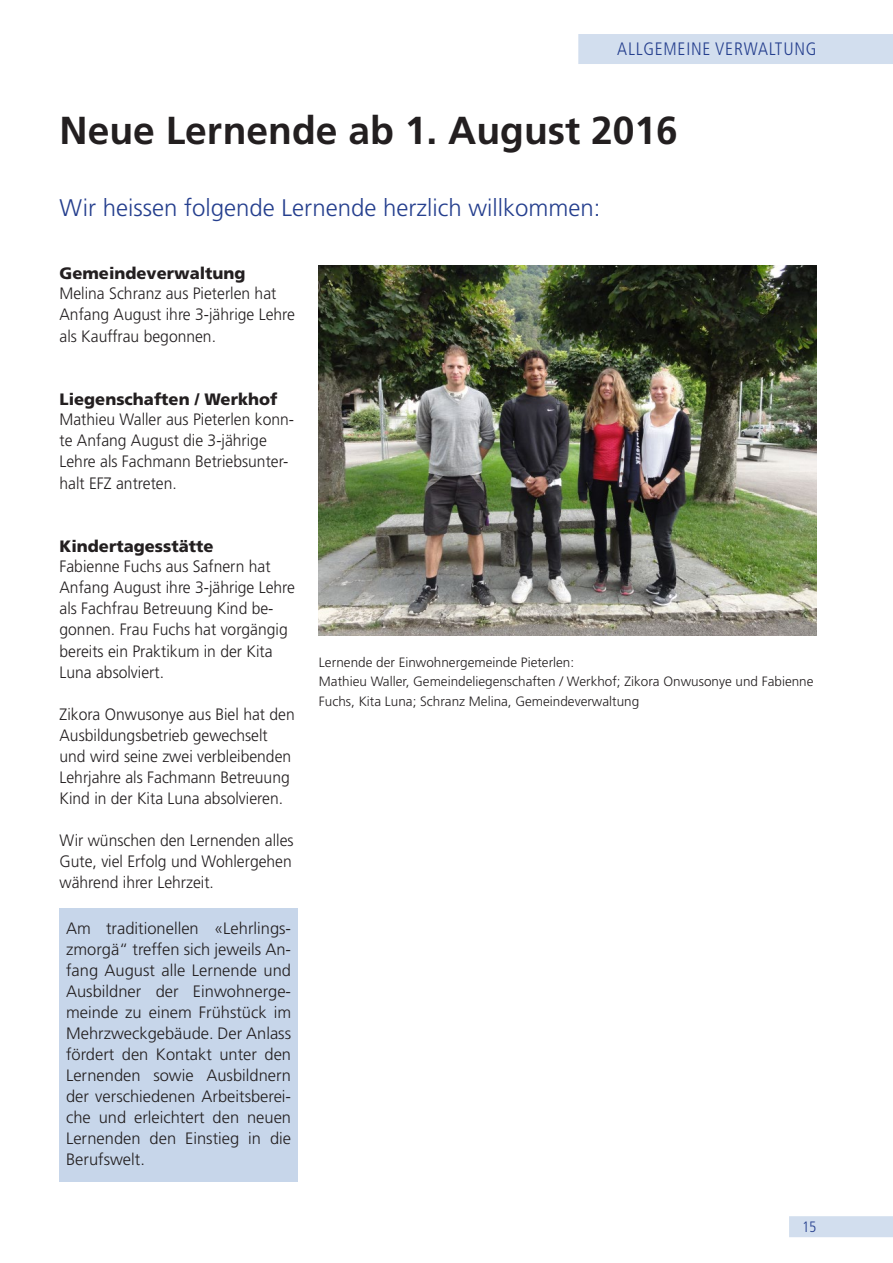
<style>
.page{position:relative;width:893px;height:1263px;background:#fff}
.page>*{position:absolute;margin:0;border:0;box-sizing:border-box;transform-origin:0 0}
.t1{font:700 39px "Frutiger";color:#231f20}
.t2{font:300 24px "Frutiger";color:#253f8e}
.t3{font:300 condensed 18px "Frutiger";letter-spacing:.04em;color:#253f8e}
.t4{font:300 16.5px/21.1px "Frutiger";color:#231f20;scale:.95 1}
.t5{font:300 16.5px/21px "Frutiger";color:#231f20;text-align:justify}
.t6{font:900 16.5px "Frutiger";color:#231f20}
.t7{font:300 condensed 15px "Frutiger";color:#253f8e}
.t8{font:300 13.5px/19.5px "Frutiger";color:#231f20}
</style>
<div class="page">
<div style="left:789px;top:1216px;width:104px;height:21px;background:#d2deee"></div>
<div style="left:578px;top:34px;width:315px;height:30px;background:#d2deee"></div>
<img style="left:319px;top:266px;width:497px;height:370px">
<div style="left:60px;top:909px;width:238px;height:273px;background:#c7d6ea"></div>
<p class="t3" style="left:617px;top:38px;width:201px">ALLGEMEINE VERWALTUNG</p>
<h1 class="t1" style="left:60px;top:108px;width:620px">Neue Lernende ab 1. August 2016</h1>
<h2 class="t2" style="left:60px;top:194px;width:543px">Wir heissen folgende Lernende herzlich willkommen:</h2>
<p class="t6" style="left:60px;top:263px;width:188px">Gemeindeverwaltung</p>
<p class="t4" style="left:60px;top:283px;width:249px">Melina Schranz aus Pieterlen hat<br>Anfang August ihre 3-jährige Lehre als Kauffrau begonnen.</p>
<p class="t6" style="left:60px;top:389px;width:219px">Liegenschaften / Werkhof</p>
<p class="t4" style="left:60px;top:409px;width:248px">Mathieu Waller aus Pieterlen konn&shy;te Anfang August die 3-jährige<br>Lehre als Fachmann Betriebsunter&shy;halt EFZ antreten.</p>
<p class="t6" style="left:60px;top:536px;width:156px">Kindertagesstätte</p>
<p class="t4" style="left:60px;top:556px;width:249px">Fabienne Fuchs aus Safnern hat<br>Anfang August ihre 3-jährige Lehre als Fachfrau Betreuung Kind be&shy;gonnen. Frau Fuchs hat vorgängig bereits ein Praktikum in der Kita<br>Luna absolviert.</p>
<p class="t4" style="left:60px;top:704px;width:249px">Zikora Onwusonye aus Biel hat den Ausbildungsbetrieb gewechselt und wird seine zwei verbleibenden Lehrjahre als Fachmann Betreuung Kind in der Kita Luna absolvieren.</p>
<p class="t4" style="left:60px;top:830px;width:248px;text-align:justify">Wir wünschen den Lernenden alles Gute, viel Erfolg und Wohlergehen während ihrer Lehrzeit.</p>
<p class="t5" style="left:66px;top:918px;width:227px">Am traditionellen «Lehrlings&shy;zmorgä“ treffen sich jeweils An&shy;fang August alle Lernende und Ausbildner der Einwohnerge&shy;meinde zu einem Frühstück im Mehrzweckgebäude. Der Anlass fördert den Kontakt unter den Lernenden sowie Ausbildnern der verschiedenen Arbeitsberei&shy;che und erleichtert den neuen Lernenden den Einstieg in die Berufswelt.</p>
<p class="t8" style="left:319px;top:652px;width:496px">Lernende der Einwohnergemeinde Pieterlen:<br>Mathieu Waller, Gemeindeliegenschaften / Werkhof; Zikora Onwusonye und Fabienne<br>Fuchs, Kita Luna; Schranz Melina, Gemeindeverwaltung</p>
<p class="t7" style="left:802px;top:1218px;width:16px">15</p>
</div>
